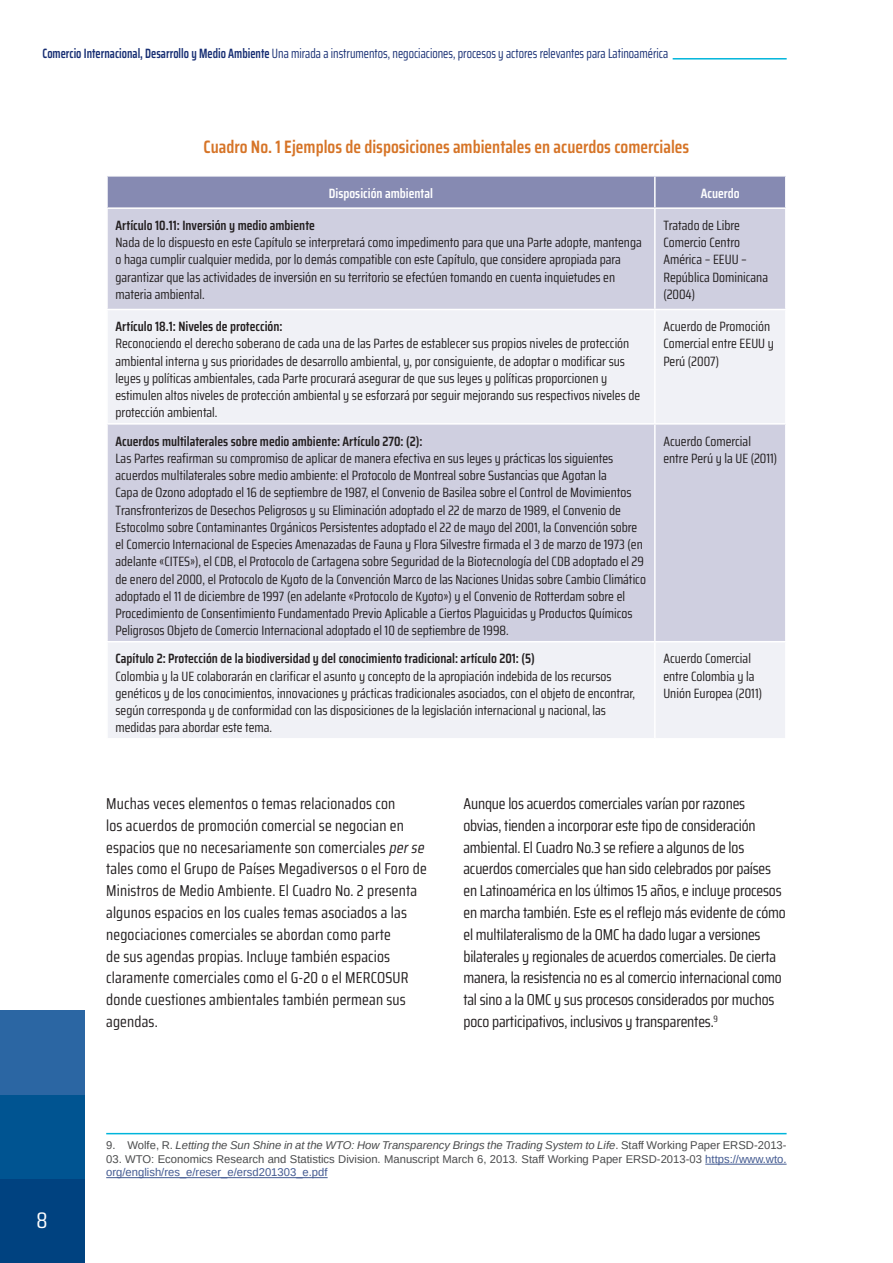
<style>
.page{position:relative;width:893px;height:1263px;background:#fff}
.page>*{position:absolute;margin:0;border:0;box-sizing:border-box;transform-origin:0 0}
.t1{font:22.5px "Saira Condensed";color:#fff}
.t2{font:600 18px "Saira Condensed";color:#d67427}
.t3{font:15.75px/21.8px "Saira Condensed";letter-spacing:-.01em;color:#231f20}
.t4{font:15.75px/21.8px "Saira Condensed";letter-spacing:.01em;color:#231f20}
.t5{font:13.5px/17.2px "Saira Condensed";color:#231f20}
.t6{font:600 13.5px "Saira Condensed";color:#231f20}
.t7{font:13.5px "Saira Condensed";color:#172e73;scale:.9 1}
.t8{font:600 13.5px "Saira Condensed";color:#fff}
.NOTA_PAG{font:11.25px/13.5px "Arimo";color:#4b4c4d}
.NOTA_PAG-2{font:italic 11.25px "Arimo";color:#4b4c4d}
.s1{font-weight:600}
.s2{font-style:italic}
.s3{font-style:normal}
.s4{color:#435a91}
</style>
<div class="page">
<hr style="left:673px;top:58px;width:114px;height:2px;background:#00b5db">
<div style="left:0;top:1179px;width:84px;height:84px;background:#004280"></div>
<div style="left:0;top:1094px;width:84px;height:85px;background:#005491"></div>
<div style="left:0;top:1010px;width:84px;height:84px;background:#2b66a3"></div>
<div style="left:108px;top:177px;width:677px;height:30px;background:#868ab2"></div>
<div style="left:108px;top:209px;width:677px;height:100px;background:#cfcfe0"></div>
<svg style="left:108px;top:310px;width:677px;height:428px;fill:#cfcfe0"></svg>
<hr style="left:654px;top:177px;width:2px;height:30px;background:#fff">
<hr style="left:654px;top:209px;width:2px;height:100px;background:#fff">
<hr style="left:654px;top:310px;width:2px;height:113px;background:#fff">
<hr style="left:106px;top:423px;width:549px;height:2px;background:#fff">
<hr style="left:655px;top:423px;width:132px;height:2px;background:#fff">
<hr style="left:654px;top:425px;width:2px;height:216px;background:#fff">
<hr style="left:106px;top:641px;width:549px;height:1px;background:#fff">
<hr style="left:655px;top:641px;width:132px;height:1px;background:#fff">
<hr style="left:654px;top:642px;width:2px;height:96px;background:#fff">
<hr style="left:106px;top:1133px;width:681px;height:1px;background:#00b5db">
<hr style="left:705px;top:1164px;width:82px;height:1px;background:#435a91">
<hr style="left:106px;top:1177px;width:222px;height:1px;background:#435a91">
<p class="t7" style="left:43px;top:44px;width:697px"><span class="s1">Comercio Internacional, Desarrollo y Medio Ambiente</span> Una mirada a instrumentos, negociaciones, procesos y actores relevantes para Latinoamérica</p>
<p class="t2" style="left:204px;top:133px;width:487px">Cuadro No. 1 Ejemplos de disposiciones ambientales en acuerdos comerciales</p>
<p class="t8" style="left:329px;top:183px;width:106px">Disposición ambiental</p>
<p class="t8" style="left:701px;top:183px;width:40px">Acuerdo</p>
<p class="t6" style="left:115px;top:215px;width:201px">Artículo 10.11: Inversión y medio ambiente</p>
<p class="t5" style="left:115px;top:233px;width:528px">Nada de lo dispuesto en este Capítulo se interpretará como impedimento para que una Parte adopte, mantenga o haga cumplir cualquier medida, por lo demás compatible con este Capítulo, que considere apropiada para garantizar que las actividades de inversión en su territorio se efectúen tomando en cuenta inquietudes en materia ambiental.</p>
<p class="t5" style="left:663px;top:216px;width:106px">Tratado de Libre<br>Comercio Centro<br>América – EEUU –<br>República Dominicana (2004)</p>
<p class="t6" style="left:115px;top:316px;width:169px">Artículo 18.1: Niveles de protección:</p>
<p class="t5" style="left:115px;top:335px;width:526px">Reconociendo el derecho soberano de cada una de las Partes de establecer sus propios niveles de protección ambiental interna y sus prioridades de desarrollo ambiental, y, por consiguiente, de adoptar o modificar sus leyes y políticas ambientales, cada Parte procurará asegurar de que sus leyes y políticas proporcionen y estimulen altos niveles de protección ambiental y se esforzará por seguir mejorando sus respectivos niveles de protección ambiental.</p>
<p class="t6" style="left:115px;top:431px;width:308px">Acuerdos multilaterales sobre medio ambiente: Artículo 270: (2):</p>
<p class="t5" style="left:115px;top:449px;width:532px">Las Partes reafirman su compromiso de aplicar de manera efectiva en sus leyes y prácticas los siguientes acuerdos multilaterales sobre medio ambiente: el Protocolo de Montreal sobre Sustancias que Agotan la<br>Capa de Ozono adoptado el 16 de septiembre de 1987, el Convenio de Basilea sobre el Control de Movimientos Transfronterizos de Desechos Peligrosos y su Eliminación adoptado el 22 de marzo de 1989, el Convenio de Estocolmo sobre Contaminantes Orgánicos Persistentes adoptado el 22 de mayo del 2001, la Convención sobre el Comercio Internacional de Especies Amenazadas de Fauna y Flora Silvestre firmada el 3 de marzo de 1973 (en adelante «CITES»), el CDB, el Protocolo de Cartagena sobre Seguridad de la Biotecnología del CDB adoptado el 29 de enero del 2000, el Protocolo de Kyoto de la Convención Marco de las Naciones Unidas sobre Cambio Climático adoptado el 11 de diciembre de 1997 (en adelante «Protocolo de Kyoto») y el Convenio de Rotterdam sobre el Procedimiento de Consentimiento Fundamentado Previo Aplicable a Ciertos Plaguicidas y Productos Químicos Peligrosos Objeto de Comercio Internacional adoptado el 10 de septiembre de 1998.</p>
<p class="t6" style="left:115px;top:648px;width:421px">Capítulo 2: Protección de la biodiversidad y del conocimiento tradicional: artículo 201: (5)</p>
<p class="t5" style="left:115px;top:667px;width:521px">Colombia y la UE colaborarán en clarificar el asunto y concepto de la apropiación indebida de los recursos genéticos y de los conocimientos, innovaciones y prácticas tradicionales asociados, con el objeto de encontrar, según corresponda y de conformidad con las disposiciones de la legislación internacional y nacional, las medidas para abordar este tema.</p>
<p class="t5" style="left:663px;top:318px;width:112px">Acuerdo de Promoción<br>Comercial entre EEUU y<br>Perú (2007)</p>
<p class="t5" style="left:663px;top:432px;width:115px">Acuerdo Comercial entre Perú y la UE (2011)</p>
<p class="t5" style="left:663px;top:650px;width:100px">Acuerdo Comercial entre Colombia y la<br>Unión Europea (2011)</p>
<p class="t4" style="left:106px;top:792px;width:323px">Muchas veces elementos o temas relacionados con<br>los acuerdos de promoción comercial se negocian en espacios que no necesariamente son comerciales <span class="s2">perse </span>tales como el Grupo de Países Megadiversos o el Foro de Ministros de Medio Ambiente. El Cuadro No. 2 presenta algunos espacios en los cuales temas asociados a las negociaciones comerciales se abordan como parte<br>de sus agendas propias. Incluye también espacios claramente comerciales como el G-20 o el MERCOSUR donde cuestiones ambientales también permean sus agendas.</p>
<p class="t3" style="left:463px;top:792px;width:324px">Aunque los acuerdos comerciales varían por razones obvias, tienden a incorporar este tipo de consideración ambiental. El Cuadro No.3 se refiere a algunos de los acuerdos comerciales que han sido celebrados por países en Latinoamérica en los últimos 15 años, e incluye procesos en marcha también. Este es el reflejo más evidente de cómo el multilateralismo de la OMC ha dado lugar a versiones bilaterales y regionales de acuerdos comerciales. De cierta manera, la resistencia no es al comercio internacional como tal sino a la OMC y sus procesos considerados por muchos poco participativos, inclusivos y transparentes.<sup>9</sup></p>
<h1 class="t1" style="left:36px;top:1203px;width:13px">8</h1>
<p class="NOTA_PAG-2" style="left:106px;top:1138px;width:682px"><span class="s3">9. Wolfe, R.</span> Letting the Sun Shine in at the WTO: How Transparency Brings the Trading System to Life<span class="s3">. Staff Working Paper ERSD-2013-</span></p>
<p class="NOTA_PAG" style="left:106px;top:1152px;width:682px">03. WTO: Economics Research and Statistics Division. Manuscript March 6, 2013. Staff Working Paper ERSD-2013-03 <span class="s4">https://www.wto. org/english/res_e/reser_e/ersd201303_e.pdf</span></p>
</div>
